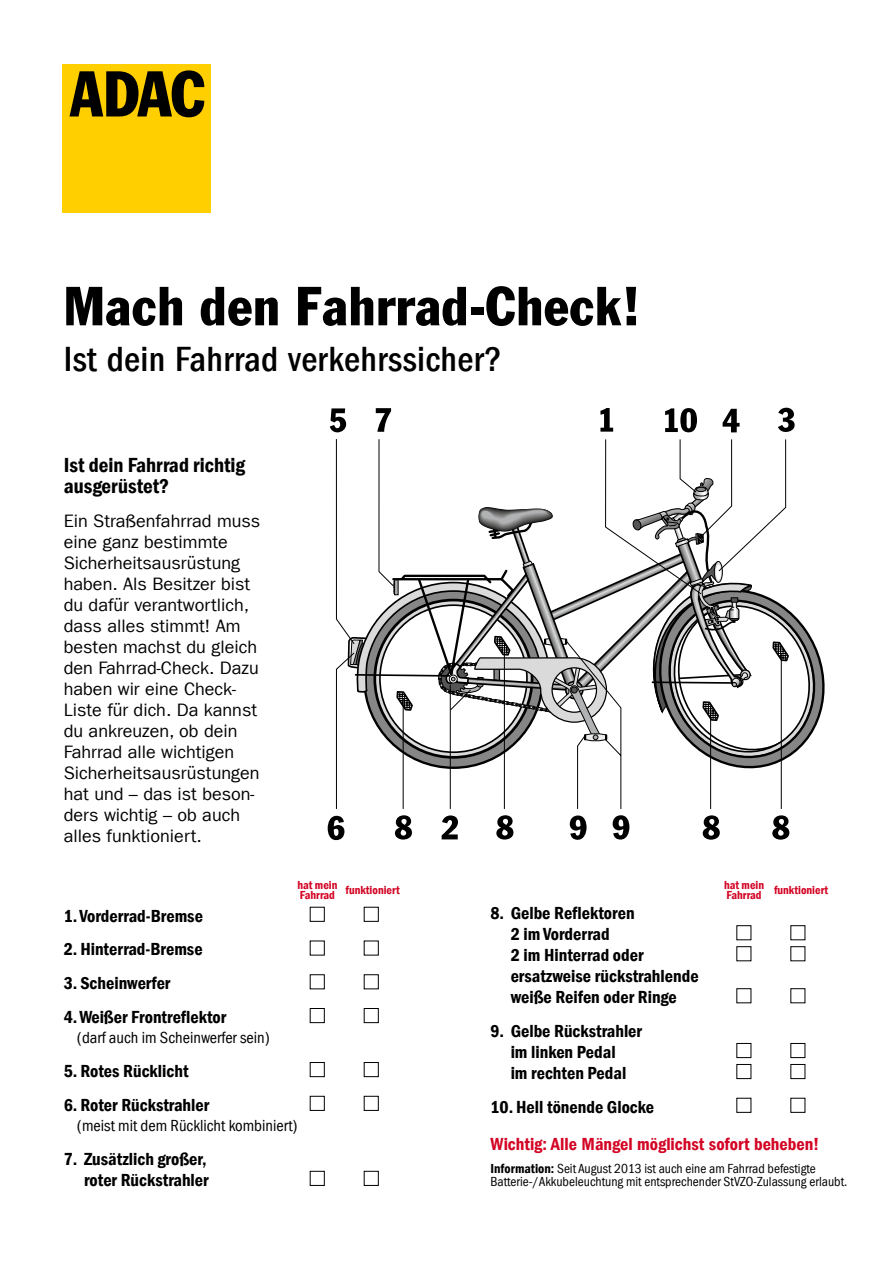
<style>
.page{position:relative;width:893px;height:1263px;background:#fff}
.page>*{position:absolute;margin:0;border:0;box-sizing:border-box;transform-origin:0 0}
.t1{font:54px "ADAC Franklin Gothic Pro";letter-spacing:.01em;color:#000}
.t2{font:500 condensed 36px "Franklin Gothic LT Com";letter-spacing:.01em;color:#000}
.t3{font:21px/21px "Franklin Gothic LT Com Dm Cn";color:#000}
.t4{font:18px/21px "Franklin Gothic LT Com";color:#000}
.t5{font:18px/21px "Franklin Gothic LT Com Dm Cn";color:#000;text-align:right}
.t6{font:18px "Franklin Gothic LT Com Dm Cn";color:#d30424}
.t7{font:condensed 16.5px "Franklin Gothic LT Com";color:#000}
.t8{font:condensed 13.5px/13.5px "Franklin Gothic LT Com";color:#000}
.t9{font:12px/10.5px "Franklin Gothic LT Com Dm Cn";color:#d30424}
.s1{font-family:"Franklin Gothic LT Com Dm Cn";font-stretch:normal}
</style>
<div class="page">
<svg style="left:328px;top:816px;width:16px;height:24px"></svg>
<svg style="left:703px;top:815px;width:17px;height:25px"></svg>
<svg style="left:772px;top:815px;width:17px;height:25px"></svg>
<svg style="left:496px;top:815px;width:17px;height:24px"></svg>
<svg style="left:395px;top:815px;width:17px;height:24px"></svg>
<svg style="left:570px;top:815px;width:17px;height:25px"></svg>
<svg style="left:613px;top:815px;width:16px;height:24px"></svg>
<svg style="left:330px;top:407px;width:495px;height:376px"></svg>
<svg style="left:442px;top:815px;width:16px;height:24px"></svg>
<div style="left:310px;top:907px;width:15px;height:15px;border:1px solid #000"></div>
<div style="left:364px;top:907px;width:15px;height:15px;border:1px solid #000"></div>
<div style="left:310px;top:940px;width:15px;height:15px;border:1px solid #000"></div>
<div style="left:364px;top:940px;width:15px;height:15px;border:1px solid #000"></div>
<div style="left:310px;top:974px;width:15px;height:15px;border:1px solid #000"></div>
<div style="left:364px;top:974px;width:15px;height:15px;border:1px solid #000"></div>
<div style="left:310px;top:1008px;width:15px;height:15px;border:1px solid #000"></div>
<div style="left:364px;top:1008px;width:15px;height:15px;border:1px solid #000"></div>
<div style="left:310px;top:1062px;width:15px;height:15px;border:1px solid #000"></div>
<div style="left:364px;top:1062px;width:15px;height:15px;border:1px solid #000"></div>
<div style="left:310px;top:1096px;width:15px;height:15px;border:1px solid #000"></div>
<div style="left:364px;top:1096px;width:15px;height:15px;border:1px solid #000"></div>
<div style="left:310px;top:1171px;width:15px;height:15px;border:1px solid #000"></div>
<div style="left:364px;top:1171px;width:15px;height:15px;border:1px solid #000"></div>
<div style="left:736px;top:925px;width:15px;height:15px;border:1px solid #000"></div>
<div style="left:790px;top:925px;width:15px;height:15px;border:1px solid #000"></div>
<div style="left:736px;top:946px;width:15px;height:15px;border:1px solid #000"></div>
<div style="left:790px;top:946px;width:15px;height:15px;border:1px solid #000"></div>
<div style="left:736px;top:988px;width:15px;height:15px;border:1px solid #000"></div>
<div style="left:790px;top:988px;width:15px;height:15px;border:1px solid #000"></div>
<div style="left:736px;top:1043px;width:15px;height:15px;border:1px solid #000"></div>
<div style="left:790px;top:1043px;width:15px;height:15px;border:1px solid #000"></div>
<div style="left:736px;top:1064px;width:15px;height:15px;border:1px solid #000"></div>
<div style="left:790px;top:1064px;width:15px;height:15px;border:1px solid #000"></div>
<div style="left:736px;top:1098px;width:15px;height:15px;border:1px solid #000"></div>
<div style="left:790px;top:1098px;width:15px;height:15px;border:1px solid #000"></div>
<div style="left:62px;top:64px;width:149px;height:149px;background:#ffcf00"></div>
<svg style="left:70px;top:70px;width:134px;height:47px"></svg>
<h1 class="t1" style="left:64px;top:273px;width:578px">Mach den Fahrrad-Check!</h1>
<h2 class="t2" style="left:64px;top:339px;width:439px">Ist dein Fahrrad verkehrssicher?</h2>
<p class="t3" style="left:64px;top:455px;width:183px">Ist dein Fahrrad richtig ausgerüstet?</p>
<p class="t4" style="left:64px;top:510px;width:198px">Ein Straßenfahrrad muss eine ganz bestimmte<br>Sicherheitsausrüstung haben. Als Besitzer bist du dafür verantwortlich, dass alles stimmt! Am besten machst du gleich den Fahrrad-Check. Dazu haben wir eine Check-<br>Liste für dich. Da kannst du ankreuzen, ob dein<br>Fahrrad alle wichtigen<br>Sicherheitsausrüstungen hat und – das ist beson&shy;ders wichtig – ob auch alles funktioniert.</p>
<p class="t9" style="left:297px;top:879px;width:42px">hat mein<br>Fahrrad</p>
<p class="t9" style="left:724px;top:879px;width:42px">hat mein<br>Fahrrad</p>
<p class="t9" style="left:345px;top:885px;width:56px">funktioniert</p>
<p class="t9" style="left:774px;top:885px;width:56px">funktioniert</p>
<p class="t5" style="left:64px;top:905px;width:141px">1. Vorderrad-Bremse</p>
<p class="t5" style="left:64px;top:939px;width:140px">2. Hinterrad-Bremse</p>
<p class="t5" style="left:64px;top:973px;width:108px">3. Scheinwerfer</p>
<p class="t5" style="left:64px;top:1007px;width:164px">4. Weißer Frontreflektor</p>
<p class="t7" style="left:77px;top:1028px;width:194px">(darf auch im Scheinwerfer sein)</p>
<p class="t5" style="left:64px;top:1061px;width:126px">5. Rotes Rücklicht</p>
<p class="t5" style="left:64px;top:1094px;width:147px">6. Roter Rückstrahler</p>
<p class="t7" style="left:77px;top:1116px;width:222px">(meist mit dem Rücklicht kombiniert)</p>
<p class="t5" style="left:64px;top:1148px;width:146px">7. Zusätzlich großer, roter Rückstrahler</p>
<p class="t5" style="left:511px;top:903px;width:189px;text-align:left;text-indent:-20px">8. Gelbe Reflektoren<br>2 im Vorderrad<br>2 im Hinterrad oder ersatzweise rückstrahlende weiße Reifen oder Ringe</p>
<p class="t5" style="left:490px;top:1020px;width:153px;text-align:center">9. Gelbe Rückstrahler im linken Pedal<br>im rechten Pedal</p>
<p class="t5" style="left:490px;top:1096px;width:165px">10. Hell tönende Glocke</p>
<p class="t6" style="left:490px;top:1133px;width:330px">Wichtig: Alle Mängel möglichst sofort beheben!</p>
<p class="t8" style="left:490px;top:1161px;width:358px"><span class="s1">Information:</span> Seit August 2013 ist auch eine am Fahrrad befestigte<br>Batterie-/Akkubeleuchtung mit entsprechender StVZO-Zulassung erlaubt.</p>
</div>
